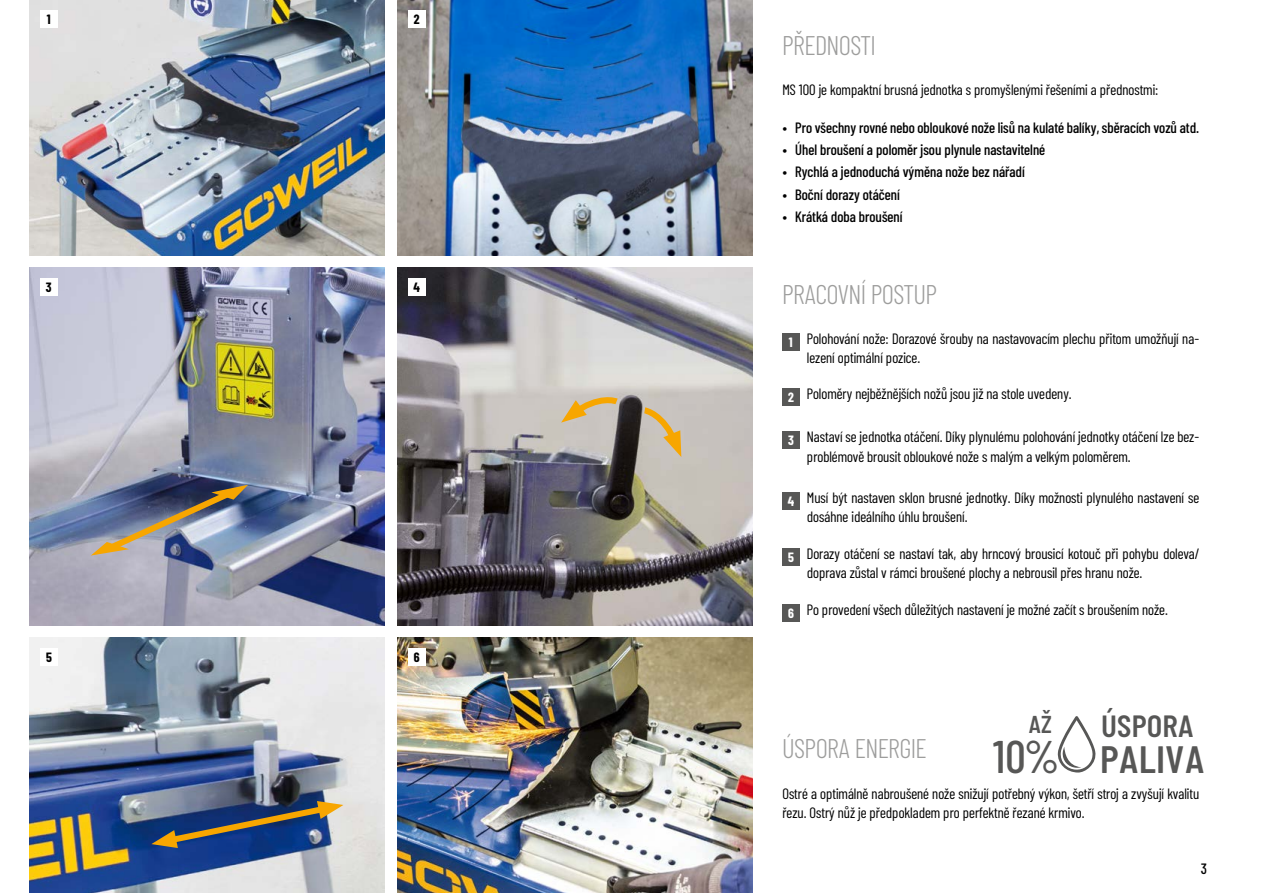
<style>
.page{position:relative;width:1263px;height:893px;background:#fff}
.page>*{position:absolute;margin:0;border:0;box-sizing:border-box;transform-origin:0 0}
.t1{font:500 46.35px "Barlow Condensed";color:#575756}
.t2{font:500 45.9px "Barlow Condensed";color:#575756}
.t3{font:500 37.35px "Barlow Condensed";color:#575756}
.t4{font:500 29.7px "Barlow Condensed";color:#575756}
.t5{font:300 27px "Barlow Condensed";color:#9d9d9c}
.t6{font:15px/19.5px "Barlow Condensed";color:#000}
.t7{font:500 15px "Barlow Condensed";color:#000}
.t8{font:700 13.5px "Barlow Condensed";color:#000}
.t9{font:700 13.5px "Barlow Condensed";color:#fff}
</style>
<div class="page">
<img style="left:30px;top:638px;width:355px;height:255px">
<img style="left:398px;top:638px;width:355px;height:255px">
<img style="left:30px;top:268px;width:355px;height:357px">
<img style="left:398px;top:268px;width:355px;height:357px">
<img style="left:30px;top:0;width:355px;height:255px">
<img style="left:398px;top:0;width:355px;height:255px">
<div style="left:40px;top:648px;width:17px;height:17px;background:#fff"></div>
<div style="left:408px;top:648px;width:17px;height:17px;background:#fff"></div>
<div style="left:40px;top:11px;width:17px;height:17px;background:#fff"></div>
<div style="left:408px;top:11px;width:17px;height:17px;background:#fff"></div>
<div style="left:40px;top:279px;width:17px;height:17px;background:#fff"></div>
<div style="left:408px;top:279px;width:17px;height:17px;background:#fff"></div>
<svg style="left:151px;top:801px;width:192px;height:47px;background:#4d5b72"></svg>
<svg style="left:561px;top:394px;width:61px;height:29px;background:#cfb78a"></svg>
<svg style="left:639px;top:404px;width:44px;height:53px;background:#ccb995"></svg>
<img style="left:91px;top:483px;width:157px;height:74px">
<svg style="left:1057px;top:716px;width:39px;height:56px"></svg>
<div style="left:782px;top:333px;width:17px;height:17px;background:#575756"></div>
<div style="left:782px;top:389px;width:17px;height:17px;background:#575756"></div>
<div style="left:782px;top:432px;width:17px;height:17px;background:#575756"></div>
<div style="left:782px;top:492px;width:17px;height:17px;background:#575756"></div>
<div style="left:782px;top:548px;width:17px;height:17px;background:#575756"></div>
<div style="left:782px;top:604px;width:17px;height:17px;background:#575756"></div>
<p class="t8" style="left:47px;top:10px;width:5px">1</p>
<p class="t8" style="left:414px;top:10px;width:7px">2</p>
<p class="t8" style="left:46px;top:278px;width:7px">3</p>
<p class="t8" style="left:413px;top:278px;width:8px">4</p>
<p class="t8" style="left:46px;top:647px;width:7px">5</p>
<p class="t8" style="left:414px;top:647px;width:7px">6</p>
<h3 class="t5" style="left:782px;top:26px;width:95px">PŘEDNOSTI</h3>
<p class="t6" style="left:782px;top:79px;width:377px">MS 100 je kompaktní brusná jednotka s promyšlenými řešeními a přednostmi:</p>
<p class="t7" style="left:782px;top:117px;width:418px">• Pro všechny rovné nebo obloukové nože lisů na kulaté balíky, sběracích vozů atd.</p>
<p class="t7" style="left:782px;top:139px;width:264px">• Úhel broušení a poloměr jsou plynule nastavitelné</p>
<p class="t7" style="left:782px;top:161px;width:244px">• Rychlá a jednoduchá výměna nože bez nářadí</p>
<p class="t7" style="left:782px;top:184px;width:119px">• Boční dorazy otáčení</p>
<p class="t7" style="left:782px;top:206px;width:122px">• Krátká doba broušení</p>
<h3 class="t5" style="left:782px;top:275px;width:156px">PRACOVNÍ POSTUP</h3>
<p class="t9" style="left:789px;top:332px;width:5px">1</p>
<p class="t9" style="left:788px;top:388px;width:7px">2</p>
<p class="t9" style="left:788px;top:431px;width:7px">3</p>
<p class="t9" style="left:788px;top:491px;width:8px">4</p>
<p class="t9" style="left:788px;top:547px;width:7px">5</p>
<p class="t9" style="left:788px;top:603px;width:7px">6</p>
<p class="t6" style="left:807px;top:327px;width:394px">Polohování nože: Dorazové šrouby na nastavovacím plechu přitom umožňují na&shy;lezení optimální pozice.</p>
<p class="t6" style="left:807px;top:383px;width:266px">Poloměry nejběžnějších nožů jsou již na stole uvedeny.</p>
<p class="t6" style="left:807px;top:426px;width:394px">Nastaví se jednotka otáčení. Díky plynulému polohování jednotky otáčení lze bez&shy;problémově brousit obloukové nože s malým a velkým poloměrem.</p>
<p class="t6" style="left:807px;top:486px;width:394px">Musí být nastaven sklon brusné jednotky. Díky možnosti plynulého nastavení se dosáhne ideálního úhlu broušení.</p>
<p class="t6" style="left:807px;top:542px;width:394px">Dorazy otáčení se nastaví tak, aby hrncový brousicí kotouč při pohybu doleva/ doprava zůstal v rámci broušené plochy a nebrousil přes hranu nože.</p>
<p class="t6" style="left:807px;top:598px;width:362px">Po provedení všech důležitých nastavení je možné začít s broušením nože.</p>
<h3 class="t4" style="left:1028px;top:701px;width:25px">až</h3>
<h3 class="t3" style="left:1101px;top:697px;width:94px">úspora</h3>
<h1 class="t1" style="left:1100px;top:723px;width:106px">paliva</h1>
<h3 class="t5" style="left:782px;top:729px;width:146px">ÚSPORA ENERGIE</h3>
<p class="t6" style="left:782px;top:782px;width:418px">Ostré a optimálně nabroušené nože snižují potřebný výkon, šetří stroj a zvyšují kvalitu řezu. Ostrý nůž je předpokladem pro perfektně řezané krmivo.</p>
<h2 class="t2" style="left:993px;top:723px;width:66px">10%</h2>
<p class="t7" style="left:1201px;top:858px;width:8px">3</p>
</div>
